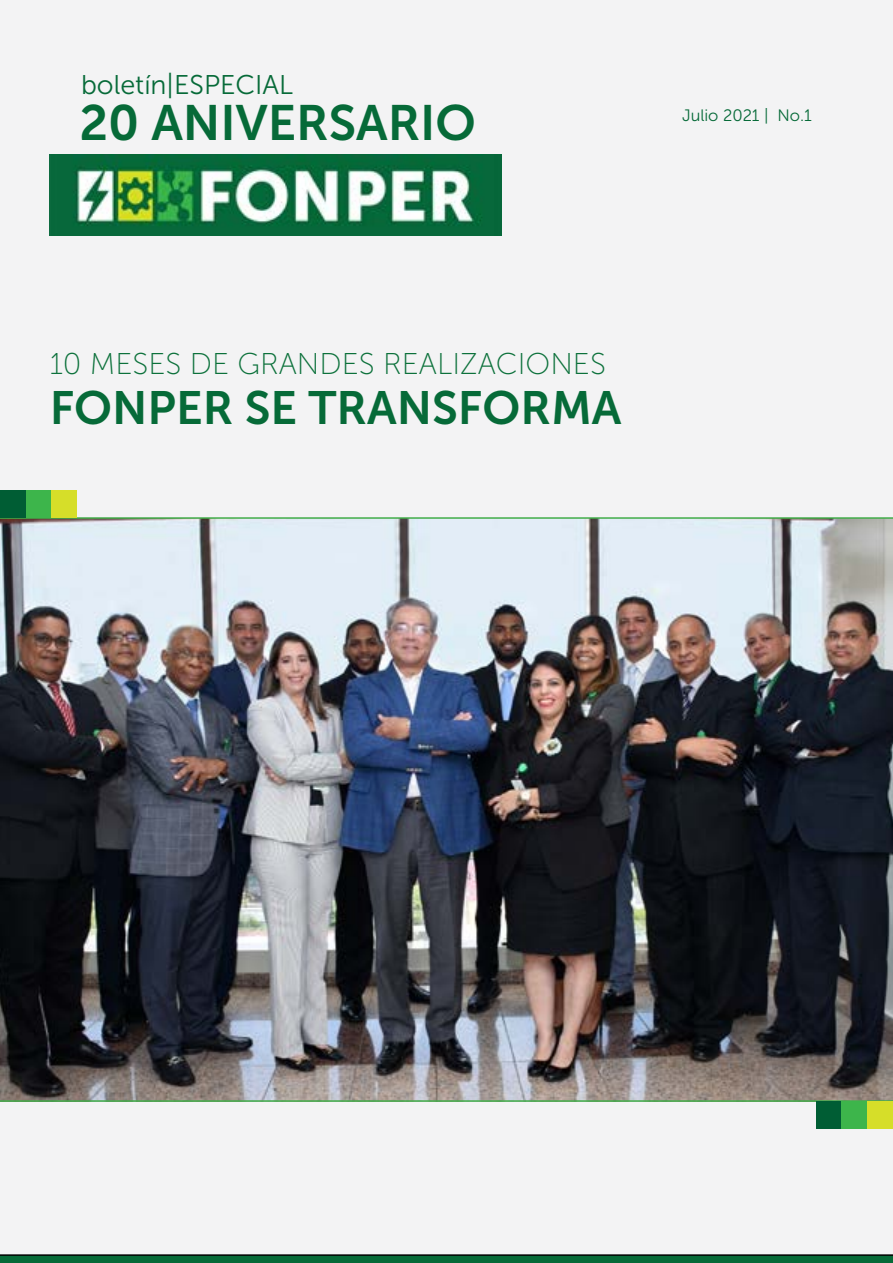
<style>
.page{position:relative;width:893px;height:1263px;background:#fff}
.page>*{position:absolute;margin:0;border:0;box-sizing:border-box;transform-origin:0 0}
.t1{font:49.5px "Museo Sans 700";color:#066a38}
.t2{font:46.5px "Museo Sans 700";color:#066a38}
.t3{font:30px "Museo Sans 100";color:#0c713b}
.t4{font:27px "Museo Sans 300";color:#066a38}
.t5{font:16.5px "Museo Sans 300";color:#066a38}
</style>
<div class="page">
<div style="left:0;top:0;width:893px;height:1254px;background:#f3f3f4"></div>
<img style="left:0;top:517px;width:893px;height:585px">
<img style="left:50px;top:155px;width:451px;height:81px">
<svg style="left:0;top:1254px;width:893px;height:9px;background:#0e5d35"></svg>
<div style="left:816px;top:1102px;width:26px;height:27px;background:#005d34"></div>
<div style="left:0;top:490px;width:26px;height:27px;background:#005d34"></div>
<div style="left:842px;top:1102px;width:25px;height:27px;background:#3db54b"></div>
<div style="left:26px;top:490px;width:25px;height:27px;background:#3db54b"></div>
<div style="left:867px;top:1102px;width:26px;height:27px;background:#d6de29"></div>
<div style="left:51px;top:490px;width:26px;height:27px;background:#d6de29"></div>
<p class="t4" style="left:81px;top:71px;width:214px">boletín|ESPECIAL</p>
<h1 class="t1" style="left:80px;top:96px;width:398px">20 ANIVERSARIO</h1>
<p class="t5" style="left:682px;top:106px;width:131px">Julio 2021 | No.1</p>
<p class="t3" style="left:50px;top:347px;width:558px">10 MESES DE GRANDES REALIZACIONES</p>
<h2 class="t2" style="left:50px;top:382px;width:573px">FONPER SE TRANSFORMA</h2>
</div>
